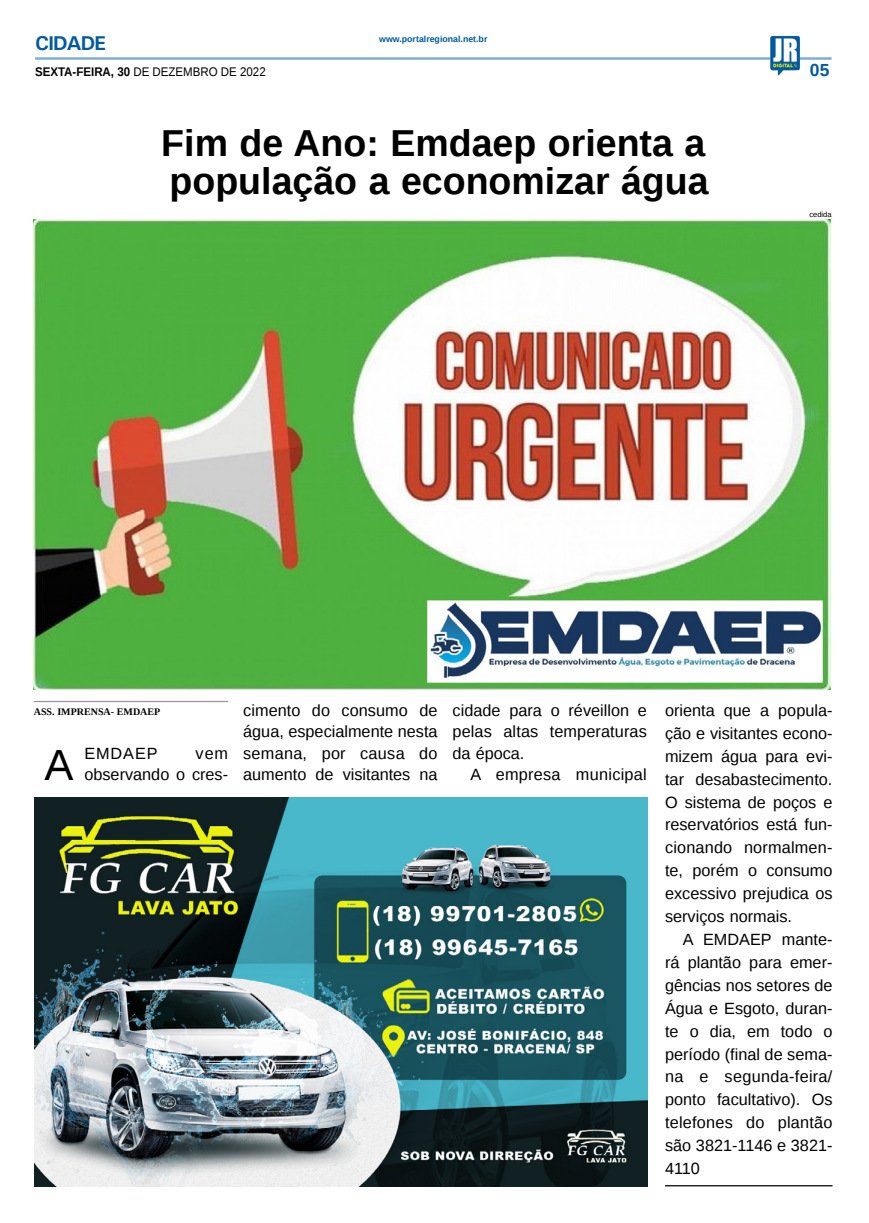
<style>
.page{position:relative;width:869px;height:1223px;background:#fff}
.page>*{position:absolute;margin:0;border:0;box-sizing:border-box;transform-origin:0 0}
.MATÉRIA{font:43.5px "Liberation Sans";color:#000}
.TÍTULO{font:700 37.5px "Liberation Sans";color:#000}
.TITULO_PG{font:700 20px "Univers";letter-spacing:-.04em;color:#005a9e}
.TÍTULO-2{font:700 17.5px "Liberation Sans";color:#005a9e}
.MATÉRIA-2{font:16.25px/22.9px "Liberation Sans";color:#000;text-align:justify}
.DATA_PG{font:12.5px "Liberation Sans";color:#000;scale:.92 1}
.CRÉDITO_NOME{font:700 10px "Liberation Serif";color:#000}
.DATA_PG-2{font:700 8.75px "Liberation Sans";color:#005a9e}
.CRÉDITO_FOTO{font:7.5px "Liberation Sans";color:#000}
.s1{font-weight:700}
</style>
<div class="page">
<hr style="left:35px;top:57px;width:796px;height:3px;background:#005a9e">
<img style="left:769px;top:36px;width:30px;height:40px">
<img style="left:34px;top:798px;width:612px;height:388px">
<hr style="left:664px;top:1185px;width:168px;height:1px;background:#000">
<img style="left:34px;top:220px;width:796px;height:469px">
<hr style="left:34px;top:701px;width:194px;height:1px;background:#939598">
<p class="TITULO_PG" style="left:35px;top:31px;width:72px">CIDADE</p>
<p class="DATA_PG" style="left:35px;top:65px;width:252px"><span class="s1">SEXTA-FEIRA, 30</span> DE DEZEMBRO DE 2022</p>
<p class="DATA_PG-2" style="left:379px;top:33px;width:110px">www.portalregional.net.br</p>
<p class="TÍTULO" style="left:161px;top:118px;width:545px">Fim de Ano: Emdaep orienta a</p>
<p class="TÍTULO" style="left:169px;top:155px;width:540px">população a economizar água</p>
<p class="TÍTULO-2" style="left:809px;top:58px;width:21px">05</p>
<p class="CRÉDITO_FOTO" style="left:809px;top:210px;width:24px">cedida</p>
<p class="CRÉDITO_NOME" style="left:34px;top:705px;width:128px">ASS. IMPRENSA- EMDAEP</p>
<p class="MATÉRIA" style="left:44px;top:740px;width:31px">A</p>
<p class="MATÉRIA-2" style="left:84px;top:742px;width:75px">EMDAEP</p>
<p class="MATÉRIA-2" style="left:84px;top:743px;width:145px;line-height:21.2px;text-align:right">vem<br>observando o cres-</p>
<p class="MATÉRIA-2" style="left:243px;top:700px;width:196px;line-height:21.2px">cimento do consumo de água, especialmente nesta semana, por causa do aumento de visitantes na</p>
<p class="MATÉRIA-2" style="left:452px;top:700px;width:196px;line-height:21.2px">cidade para o réveillon e pelas altas temperaturas da época.</p>
<p class="MATÉRIA-2" style="left:470px;top:763px;width:178px">A empresa municipal</p>
<p class="MATÉRIA-2" style="left:664px;top:699px;width:169px">orienta que a popula&shy;ção e visitantes econo&shy;mizem água para evi&shy;tar desabastecimento.<br>O sistema de poços e reservatórios está fun&shy;cionando normalmen&shy;te, porém o consumo excessivo prejudica os serviços normais.</p>
<p class="MATÉRIA-2" style="left:664px;top:928px;width:169px;text-indent:18px">A EMDAEP mante&shy;rá plantão para emer&shy;gências nos setores de Água e Esgoto, duran&shy;te o dia, em todo o período (final de sema&shy;na e segunda-feira/ ponto facultativo). Os telefones do plantão são 3821-1146 e 3821- 4110</p>
</div>
